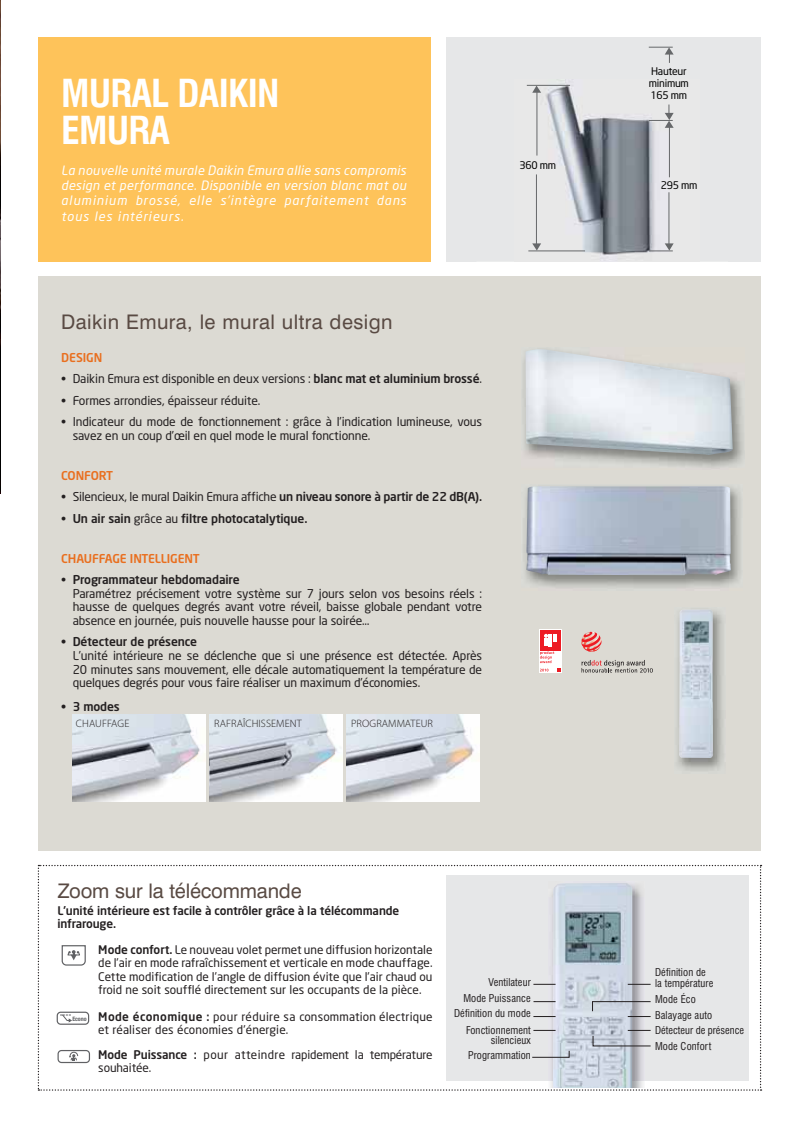
<style>
.page{position:relative;width:800px;height:1132px;background:#fff}
.page>*{position:absolute;margin:0;border:0;box-sizing:border-box;transform-origin:0 0}
.t1{font:700 condensed 37.5px/37.5px "Swiss 721 BT";letter-spacing:-.02em;color:#fff}
.t2{font:20.1px "Swiss 721 BT";letter-spacing:.02em;color:#594a43}
.t3{font:20.1px "Swiss 721 BT";letter-spacing:-.01em;color:#594a43}
.t4{font:italic 12.75px/15.3px "Neo Sans";letter-spacing:.075em;color:#fff;text-align:justify}
.t5{font:12px/13.6px "Neo Sans";letter-spacing:-.01em;color:#231f20}
.t6{font:500 12px "Neo Sans";letter-spacing:-.01em;color:#231f20}
.t7{font:500 12px "Neo Sans";letter-spacing:-.01em;color:#e96f1f}
.t8{font:11.85px/13.4px "Neo Sans";color:#231f20}
.t9{font:500 11.85px/13.4px "Neo Sans";letter-spacing:-.01em;color:#231f20}
.t10{font:300 10.8px "Myriad Pro";letter-spacing:.01em;color:#231f20}
.t11{font:condensed 10.5px/10.5px "Swiss 721 BT";letter-spacing:.01em;color:#231f20}
.t12{font:10.35px/12.5px "Neo Sans";letter-spacing:-.03em;color:#000}
.s1{font-weight:500}
.s2{font-weight:400}
.s3{font-family:"Helvetica Neue";font-weight:700;font-stretch:condensed;font-size:6px;color:#606164}
</style>
<div class="page">
<div style="left:38px;top:277px;width:723px;height:573px;background:#dcdad3"></div>
<img style="left:0;top:0;width:1px;height:493px">
<div style="left:446px;top:37px;width:315px;height:224px;background:#e6e7e8"></div>
<div style="left:38px;top:37px;width:393px;height:224px;background:#fec35a"></div>
<img style="left:522px;top:358px;width:222px;height:110px">
<img style="left:525px;top:349px;width:207px;height:106px">
<svg style="left:539px;top:629px;width:22px;height:43px"></svg>
<div style="left:539px;top:629px;width:21px;height:21px;background:#ed1c24"></div>
<svg style="left:539px;top:633px;width:21px;height:38px"></svg>
<svg style="left:581px;top:660px;width:71px;height:12px"></svg>
<svg style="left:581px;top:631px;width:20px;height:20px"></svg>
<img style="left:346px;top:714px;width:133px;height:87px">
<img style="left:209px;top:714px;width:133px;height:87px">
<img style="left:72px;top:714px;width:133px;height:87px">
<svg style="left:38px;top:864px;width:723px;height:226px"></svg>
<div style="left:57px;top:1011px;width:32px;height:13px;border:1px solid #606164;border-radius:3px"></div>
<img style="left:676px;top:610px;width:48px;height:161px">
<img style="left:679px;top:610px;width:34px;height:147px">
<img style="left:523px;top:487px;width:218px;height:101px">
<img style="left:526px;top:486px;width:204px;height:89px">
<img style="left:72px;top:714px;width:127px;height:81px">
<img style="left:209px;top:714px;width:126px;height:81px">
<svg style="left:476px;top:261px;width:252px;height:1px"></svg>
<img style="left:514px;top:84px;width:185px;height:178px">
<svg style="left:648px;top:243px;width:25px;height:8px"></svg>
<hr style="left:668px;top:192px;width:1px;height:52px;background:#66686a">
<hr style="left:668px;top:127px;width:1px;height:50px;background:#66686a">
<svg style="left:648px;top:104px;width:25px;height:24px"></svg>
<svg style="left:648px;top:47px;width:25px;height:16px"></svg>
<hr style="left:526px;top:85px;width:44px;height:1px;background:#66686a">
<hr style="left:528px;top:250px;width:57px;height:1px;background:#66686a">
<svg style="left:532px;top:243px;width:9px;height:7px"></svg>
<hr style="left:536px;top:174px;width:1px;height:70px;background:#66686a">
<svg style="left:532px;top:86px;width:9px;height:7px"></svg>
<hr style="left:536px;top:92px;width:1px;height:63px;background:#66686a">
<h1 class="t1" style="left:61px;top:77px;width:220px">MURAL DAIKIN<br>EMURA</h1>
<p class="t4" style="left:61px;top:163px;width:346px">La nouvelle unité murale Daikin Emura allie sans compromis design et performance. Disponible en version blanc mat ou aluminium brossé, elle s’intègre parfaitement dans tous les intérieurs.</p>
<h2 class="t2" style="left:61px;top:315px;width:332px">Daikin Emura, le mural ultra design</h2>
<p class="t7" style="left:61px;top:353px;width:43px">DESIGN</p>
<p class="t5" style="left:61px;top:373px;width:422px">• Daikin Emura est disponible en deux versions : <span class="s1">blanc mat et aluminium brossé</span>.</p>
<p class="t5" style="left:61px;top:394px;width:201px">• Formes arrondies, épaisseur réduite.</p>
<p class="t5" style="left:73px;top:415px;width:411px;text-indent:-11px">• Indicateur du mode de fonctionnement : grâce à l’indication lumineuse, vous savez en un coup d’œil en quel mode le mural fonctionne.</p>
<p class="t7" style="left:61px;top:470px;width:53px">CONFORT</p>
<p class="t5" style="left:61px;top:491px;width:422px">• Silencieux, le mural Daikin Emura affiche <span class="s1">un niveau sonore à partir de 22 dB(A).</span></p>
<p class="t6" style="left:61px;top:513px;width:248px"><span class="s2">•</span> Un air sain <span class="s2">grâce au</span> filtre photocatalytique.</p>
<p class="t7" style="left:61px;top:553px;width:140px">CHAUFFAGE INTELLIGENT</p>
<p class="t5" style="left:73px;top:574px;width:411px;text-indent:-11px">• <span class="s1">Programmateur hebdomadaire<br></span>Paramétrez précisement votre système sur 7 jours selon vos besoins réels : hausse de quelques degrés avant votre réveil, baisse globale pendant votre absence en journée, puis nouvelle hausse pour la soirée…</p>
<p class="t6" style="left:61px;top:637px;width:137px">• Détecteur de présence</p>
<p class="t5" style="left:73px;top:650px;width:411px;text-align:justify">L’unité intérieure ne se déclenche que si une présence est détectée. Après 20 minutes sans mouvement, elle décale automatiquement la température de quelques degrés pour vous faire réaliser un maximum d’économies.</p>
<p class="t6" style="left:61px;top:702px;width:60px">• 3 modes</p>
<p class="t10" style="left:76px;top:717px;width:55px">CHAUFFAGE</p>
<p class="t10" style="left:214px;top:717px;width:89px">RAFRAÎCHISSEMENT</p>
<p class="t10" style="left:351px;top:717px;width:83px">PROGRAMMATEUR</p>
<p class="t12" style="left:519px;top:159px;width:38px">360 mm</p>
<h2 class="t3" style="left:57px;top:883px;width:246px">Zoom sur la télécommande</h2>
<p class="t9" style="left:57px;top:904px;width:343px">L’unité intérieure est facile à contrôler grâce à la télécommande infrarouge.</p>
<p class="t8" style="left:98px;top:943px;width:335px;text-align:justify"><span class="s1">Mode confort.</span> Le nouveau volet permet une diffusion horizontale de l’air en mode rafraîchissement et verticale en mode chauffage.<br>Cette modification de l’angle de diffusion évite que l’air chaud ou froid ne soit soufflé directement sur les occupants de la pièce.</p>
<p class="t8" style="left:98px;top:1010px;width:335px;text-indent:-26px"><span class="s3">Econo</span> <span class="s1">Mode économique :</span> pour réduire sa consommation électrique et réaliser des économies d’énergie.</p>
<p class="t8" style="left:98px;top:1048px;width:335px"><span class="s1">Mode Puissance :</span> pour atteindre rapidement la température souhaitée.</p>
<p class="t11" style="left:463px;top:974px;width:69px;line-height:15.8px;text-align:right">Ventilateur<br>Mode Puissance</p>
<p class="t11" style="left:466px;top:1025px;width:66px;text-align:right">Fonctionnement silencieux</p>
<p class="t11" style="left:468px;top:1050px;width:64px">Programmation</p>
<p class="t11" style="left:454px;top:1008px;width:78px">Définition du mode</p>
<p class="t12" style="left:648px;top:64px;width:41px">Hauteur minimum<br>165 mm</p>
<p class="t12" style="left:660px;top:179px;width:38px">295 mm</p>
<p class="t11" style="left:655px;top:968px;width:60px">Définition de la température</p>
<p class="t11" style="left:655px;top:994px;width:42px">Mode Éco</p>
<p class="t11" style="left:655px;top:1023px;width:91px;line-height:15.8px">Détecteur de présence<br>Mode Confort</p>
<p class="t11" style="left:655px;top:1010px;width:59px">Balayage auto</p>
</div>
